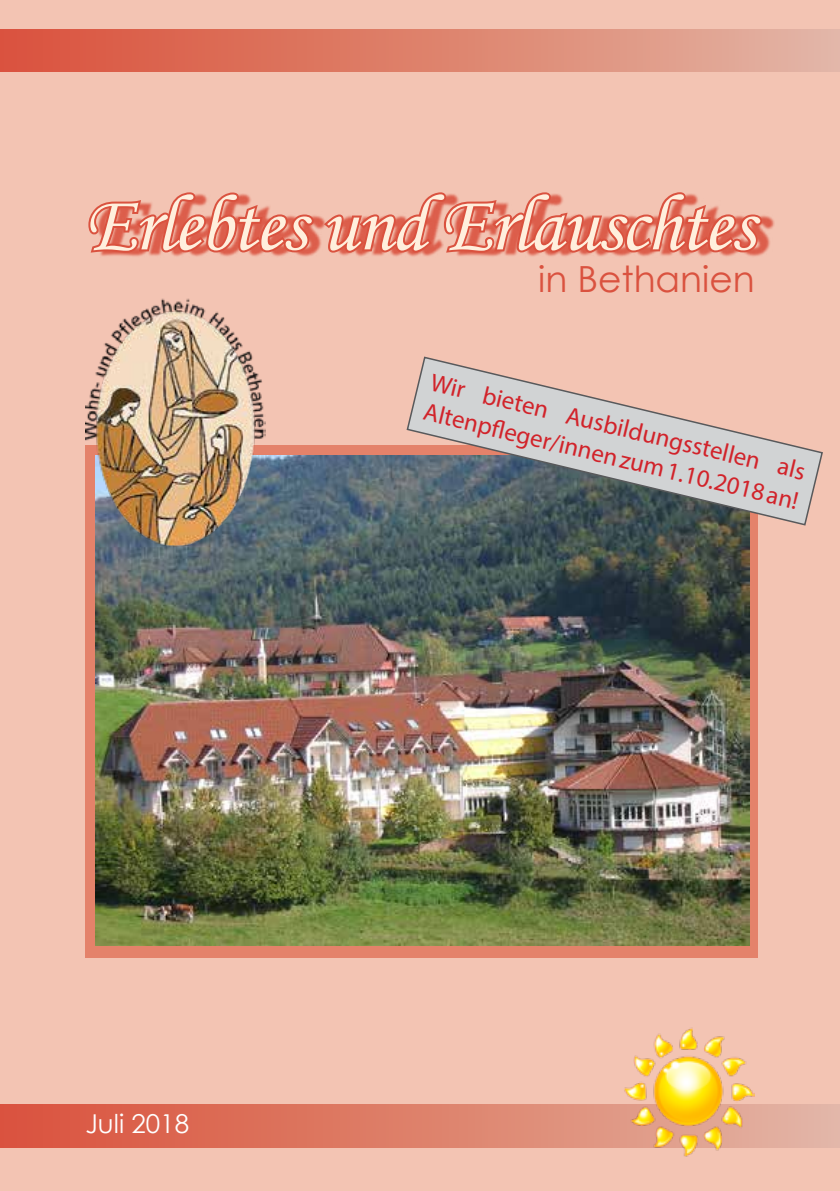
<style>
.page{position:relative;width:840px;height:1191px;background:#fff}
.page>*{position:absolute;margin:0;border:0;box-sizing:border-box;transform-origin:0 0}
.t1{font:80px "Monotype Corsiva";letter-spacing:-.02em;color:#ffefdd}
.t2{font:36px "Century Gothic";color:#da523f}
.t3{font:26px "Century Gothic";color:#fff}
.t4{font:25px/30.2px "Myriad Pro";color:#d2232a}
</style>
<div class="page">
<div style="left:0;top:0;width:839px;height:1191px;background:#f3c4b3"></div>
<div style="left:0;top:29px;width:839px;height:43px;background:linear-gradient(to right,#da5039,#e2b4a3)"></div>
<svg style="left:0;top:1105px;width:839px;height:42px;background:#dd7c67"></svg>
<div style="left:85px;top:445px;width:672px;height:513px;background:#e4826a"></div>
<img style="left:95px;top:455px;width:654px;height:490px">
<div style="left:97px;top:193px;width:677px;height:64px;background:#da523f;opacity:.9"></div>
<svg style="left:86px;top:189px;width:679px;height:67px;background:#e58673"></svg>
<img style="left:85px;top:293px;width:180px;height:257px">
<svg style="left:405px;top:356px;width:418px;height:170px;background:#b8adaa"></svg>
<img style="left:616px;top:1022px;width:138px;height:139px">
<h1 class="t1" style="left:85px;top:176px;width:670px">Erlebtes und Erlauschtes</h1>
<h2 class="t2" style="left:538px;top:254px;width:218px">in Bethanien</h2>
<p class="t4" style="left:435px;top:365px;width:386px;rotate:14deg">Wir bieten Ausbildungsstellen als<br>Altenpfl eger/innen zum 1.10.2018 an!</p>
<p class="t3" style="left:85px;top:1105px;width:105px">Juli 2018</p>
</div>
